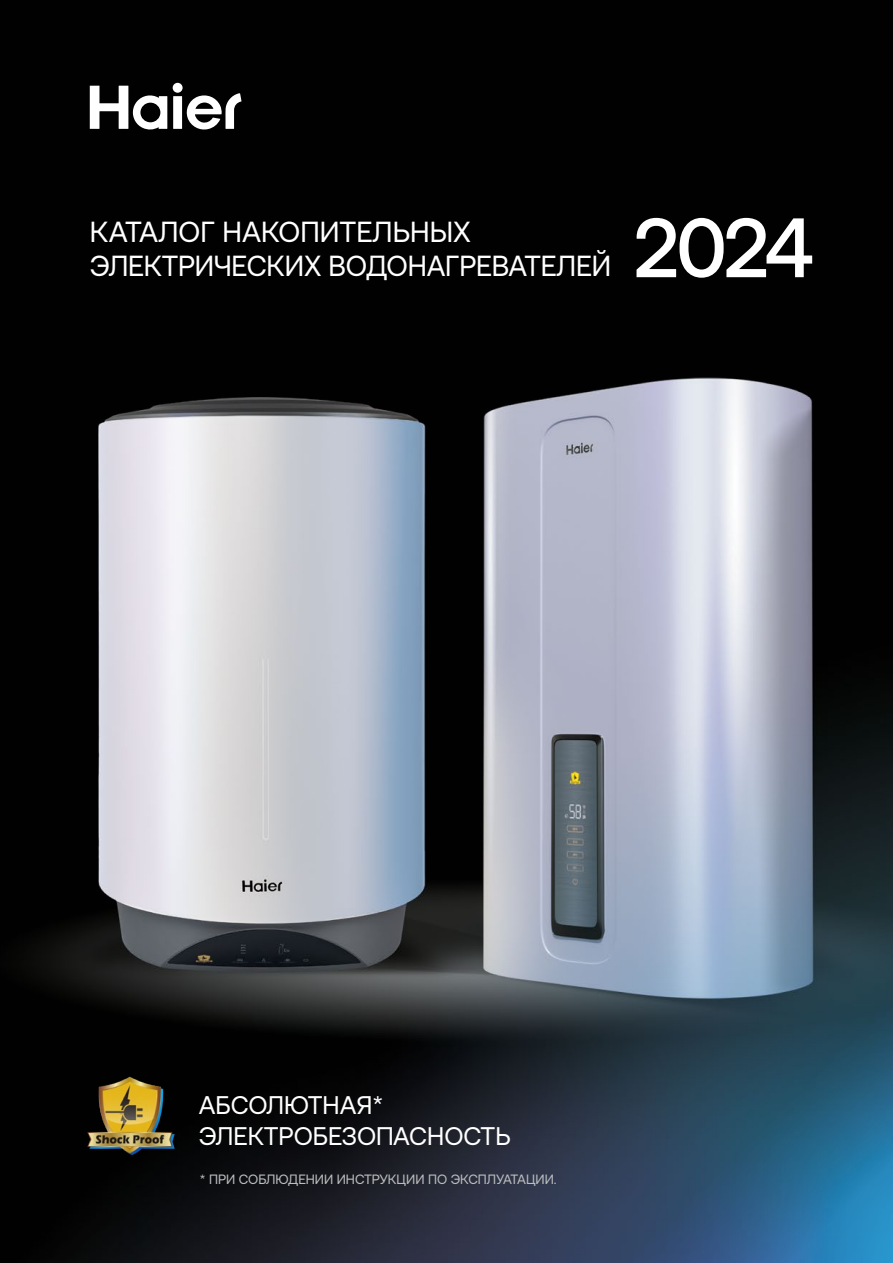
<style>
.page{position:relative;width:893px;height:1263px;background:#fff}
.page>*{position:absolute;margin:0;border:0;box-sizing:border-box;transform-origin:0 0}
.t1{font:500 84px "Aeonik Pro";color:#fff;scale:.95 1}
.t2{font:29.1px/34.8px "Aeonik Pro";letter-spacing:-.005em;color:#fff}
.t3{font:25.5px/30.6px "Aeonik Pro";color:#fff}
.t4{font:13.5px "Aeonik Pro";color:#bbbdbe}
</style>
<div class="page">
<img style="left:0;top:0;width:893px;height:1263px">
<svg style="left:90px;top:86px;width:77px;height:44px"></svg>
<svg style="left:173px;top:93px;width:69px;height:38px"></svg>
<div style="left:173px;top:83px;width:10px;height:10px;background:#fff;border-radius:50%"></div>
<svg style="left:385px;top:751px;width:508px;height:512px;background:#4b5f71"></svg>
<img style="left:80px;top:1076px;width:102px;height:91px">
<p class="t2" style="left:90px;top:214px;width:523px">КАТАЛОГ НАКОПИТЕЛЬНЫХ<br>ЭЛЕКТРИЧЕСКИХ ВОДОНАГРЕВАТЕЛЕЙ</p>
<h1 class="t1" style="left:635px;top:201px;width:189px">2024</h1>
<p class="t3" style="left:199px;top:1090px;width:313px">АБСОЛЮТНАЯ*<br>ЭЛЕКТРОБЕЗОПАСНОСТЬ</p>
<p class="t4" style="left:200px;top:1172px;width:358px">* ПРИ СОБЛЮДЕНИИ ИНСТРУКЦИИ ПО ЭКСПЛУАТАЦИИ.</p>
</div>
